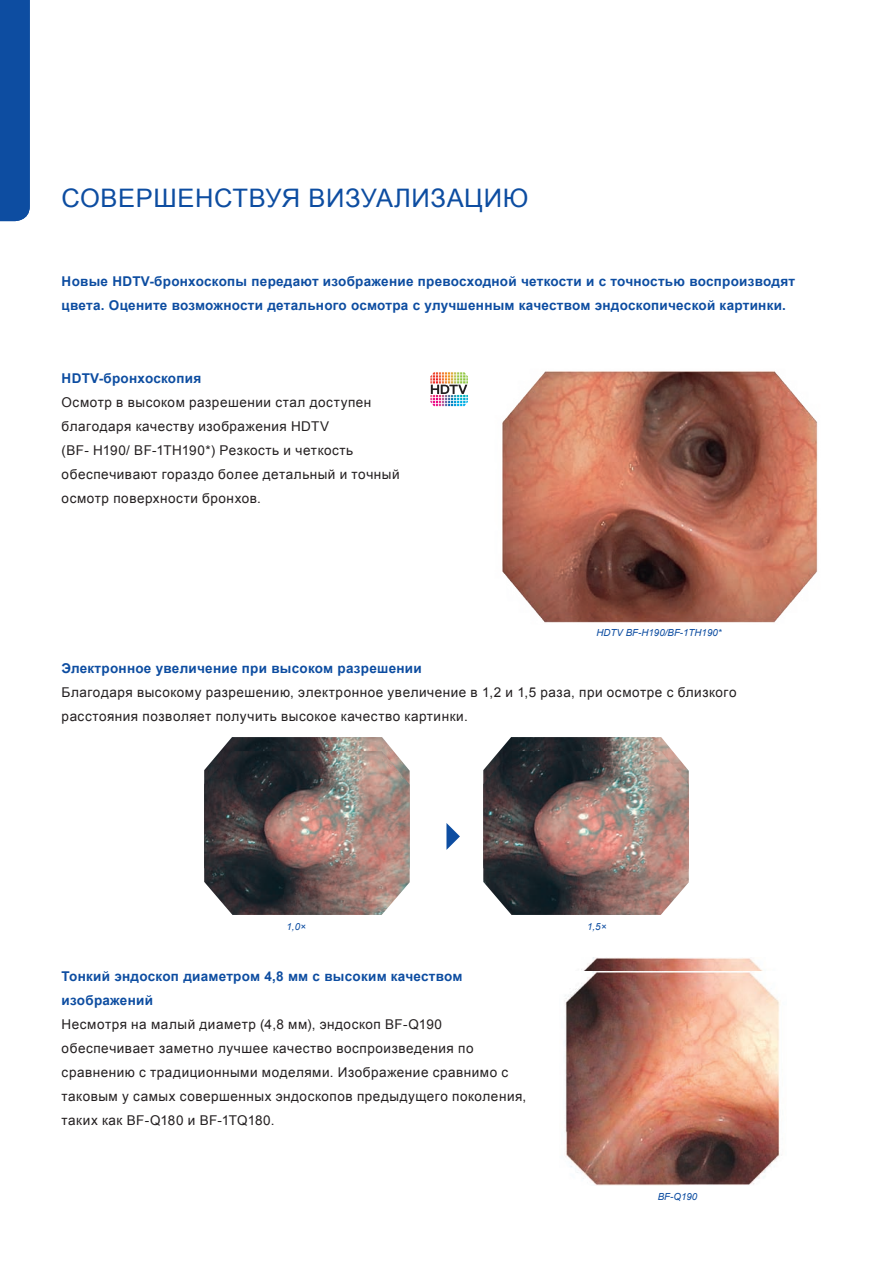
<style>
.page{position:relative;width:893px;height:1263px;background:#fff}
.page>*{position:absolute;margin:0;border:0;box-sizing:border-box;transform-origin:0 0}
.t1{font:25.5px "Arial";letter-spacing:.025em;color:#0d4da1}
.t2{font:13.5px/24px "Arial";letter-spacing:.04em;color:#231f20}
.t3{font:700 13.5px/24px "Arial";letter-spacing:.02em;color:#0d4da1}
.t4{font:italic 9.75px "Arial";color:#0d4da1}
</style>
<div class="page">
<img style="left:581px;top:957px;width:182px;height:14px">
<img style="left:220px;top:737px;width:174px;height:14px">
<img style="left:499px;top:737px;width:174px;height:14px">
<img style="left:502px;top:371px;width:316px;height:252px">
<svg style="left:446px;top:823px;width:14px;height:27px"></svg>
<img style="left:430px;top:375px;width:38px;height:31px">
<svg style="left:431px;top:385px;width:36px;height:9px"></svg>
<img style="left:564px;top:971px;width:216px;height:214px">
<img style="left:204px;top:751px;width:206px;height:164px">
<img style="left:483px;top:751px;width:206px;height:164px">
<div style="left:0;top:0;width:30px;height:221px;background:#0d4da1"></div>
<h1 class="t1" style="left:62px;top:181px;width:468px">СОВЕРШЕНСТВУЯ ВИЗУАЛИЗАЦИЮ</h1>
<p class="t3" style="left:62px;top:270px;width:735px">Новые HDTV-бронхоскопы передают изображение превосходной четкости и с точностью воспроизводят цвета. Оцените возможности детального осмотра с улучшенным качеством эндоскопической картинки.</p>
<p class="t3" style="left:62px;top:367px;width:141px">HDTV-бронхоскопия</p>
<p class="t2" style="left:62px;top:390px;width:339px">Осмотр в высоком разрешении стал доступен благодаря качеству изображения HDTV<br>(BF- H190/ BF-1TH190*) Резкость и четкость обеспечивают гораздо более детальный и точный осмотр поверхности бронхов.</p>
<p class="t4" style="left:596px;top:626px;width:127px">HDTV BF-H190/BF-1TH190*</p>
<p class="t3" style="left:62px;top:656px;width:362px">Электронное увеличение при высоком разрешении</p>
<p class="t2" style="left:62px;top:680px;width:676px">Благодаря высокому разрешению, электронное увеличение в 1,2 и 1,5 раза, при осмотре с близкого расстояния позволяет получить высокое качество картинки.</p>
<p class="t4" style="left:287px;top:920px;width:21px">1,0×</p>
<p class="t4" style="left:587px;top:920px;width:21px">1,5×</p>
<p class="t3" style="left:62px;top:965px;width:402px">Тонкий эндоскоп диаметром 4,8 мм с высоким качеством изображений</p>
<p class="t2" style="left:62px;top:1012px;width:466px">Несмотря на малый диаметр (4,8 мм), эндоскоп BF-Q190 обеспечивает заметно лучшее качество воспроизведения по сравнению с традиционными моделями. Изображение сравнимо с таковым у самых совершенных эндоскопов предыдущего поколения, таких как BF-Q180 и BF-1TQ180.</p>
<p class="t4" style="left:658px;top:1190px;width:41px">BF-Q190</p>
</div>
